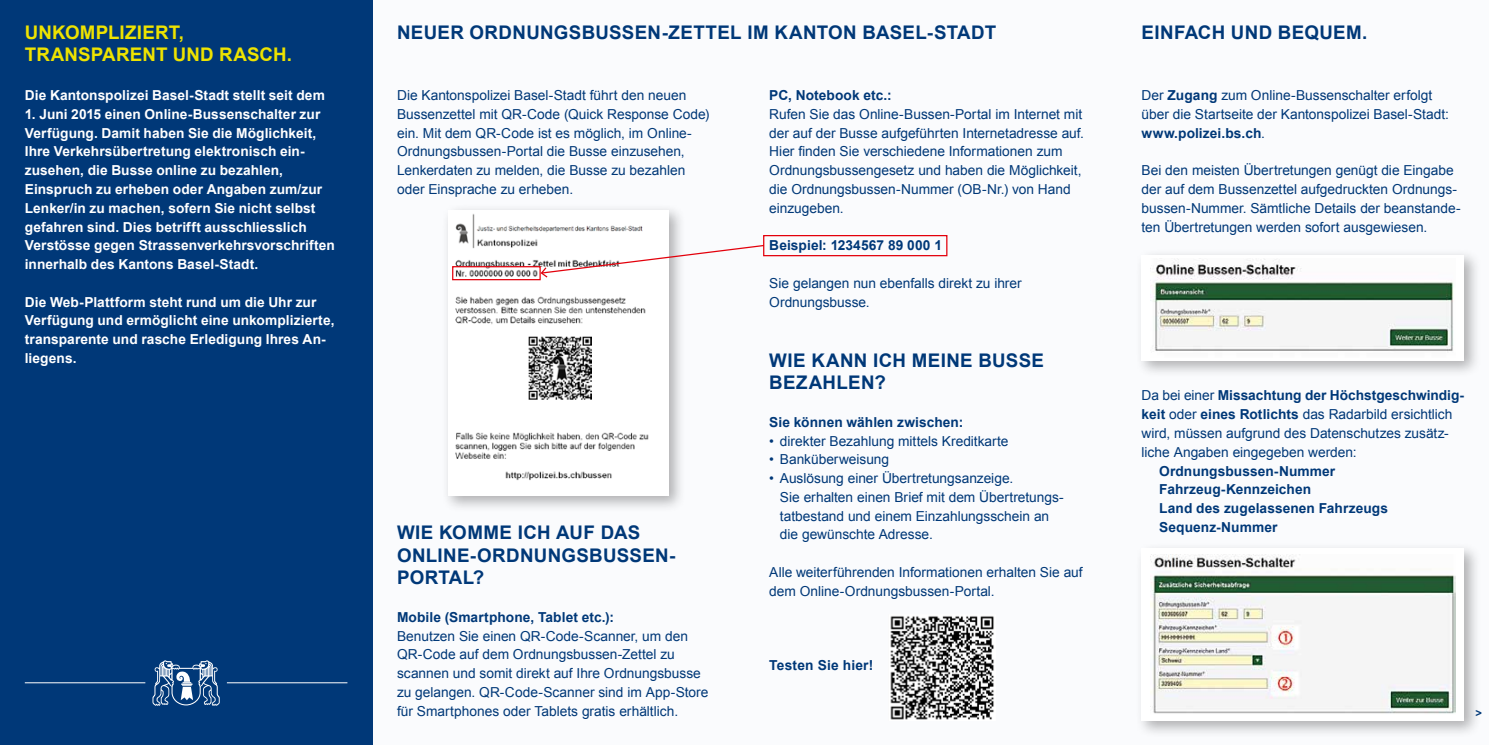
<style>
.page{position:relative;width:1489px;height:745px;background:#fff}
.page>*{position:absolute;margin:0;border:0;box-sizing:border-box;transform-origin:0 0}
.t1{font:700 18.75px/22.5px "Arial";letter-spacing:.02em;color:#003878}
.t2{font:700 18.75px "Arial";letter-spacing:.015em;color:#eee300}
.t3{font:13.75px/18.8px "Arial";color:#003878}
.t4{font:700 13.75px/18.8px "Arial";letter-spacing:.005em;color:#fff}
.t5{font:700 13.75px/18.8px "Arial";letter-spacing:.005em;color:#003878}
.t6{font:700 11.25px "Arial";color:#003878}
.s1{font-weight:700}
</style>
<div class="page">
<div style="left:372px;top:0;width:1116px;height:744px;background:#fafbfd"></div>
<div style="left:0;top:0;width:372px;height:744px;background:#003878"></div>
<div style="left:1134px;top:542px;width:346px;height:195px;background:#000;opacity:.3"></div>
<div style="left:1141px;top:548px;width:322px;height:172px;background:#fff"></div>
<img style="left:1150px;top:554px;width:304px;height:160px">
<div style="left:441px;top:203px;width:245px;height:309px;background:#000;opacity:.3"></div>
<img style="left:448px;top:210px;width:220px;height:285px">
<svg style="left:152px;top:660px;width:68px;height:45px"></svg>
<hr style="left:227px;top:682px;width:120px;height:1px;background:#fff">
<hr style="left:25px;top:682px;width:120px;height:1px;background:#fff">
<div style="left:1134px;top:248px;width:346px;height:129px;background:#000;opacity:.3"></div>
<div style="left:1141px;top:255px;width:322px;height:105px;background:#fff"></div>
<img style="left:1150px;top:259px;width:304px;height:92px">
<svg style="left:526px;top:334px;width:67px;height:67px"></svg>
<img style="left:528px;top:336px;width:63px;height:63px">
<img style="left:890px;top:616px;width:104px;height:104px">
<svg style="left:539px;top:244px;width:226px;height:34px"></svg>
<div style="left:763px;top:235px;width:184px;height:21px;border:1px solid #e3000b"></div>
<div style="left:452px;top:266px;width:88px;height:14px;border:1px solid #e3000b"></div>
<h1 class="t2" style="left:25px;top:19px;width:28px">unko</h1>
<h1 class="t2" style="left:80px;top:19px;width:106px">mpliziert,</h1>
<h1 class="t2" style="left:25px;top:42px;width:40px">transpa</h1>
<h1 class="t2" style="left:116px;top:42px;width:177px">rent und rasch.</h1>
<p class="t4" style="left:25px;top:86px;width:301px">Die Kantonspolizei Basel-Stadt stellt seit dem</p>
<p class="t4" style="left:25px;top:105px;width:311px">1. Juni 2015 einen Online-Bussenschalter zur Verfügung. Damit haben Sie die Möglichkeit, Ihre Verkehrsübertretung elektronisch ein&shy;zusehen, die Busse online zu bezahlen, Einspruch zu erheben oder Angaben zum/zur Lenker/in zu machen, sofern Sie nicht selbst gefahren sind. Dies betrifft ausschliesslich Verstösse gegen Strassenverkehrsvorschriften innerhalb des Kantons Basel-Stadt.</p>
<p class="t4" style="left:25px;top:293px;width:311px">Die Web-Plattform steht rund um die Uhr zur Verfügung und ermöglicht eine unkomplizierte, transparente und rasche Erledigung Ihres An&shy;liegens.</p>
<h1 class="t1" style="left:397px;top:21px;width:226px">Neuer Ordnungsbussen</h1>
<h1 class="t1" style="left:661px;top:21px;width:228px">-Zettel im Kanton Basel</h1>
<h1 class="t1" style="left:926px;top:21px;width:71px">-Stadt</h1>
<p class="t3" style="left:397px;top:86px;width:314px">Die Kantonspolizei Basel-Stadt führt den neuen Bussenzettel mit QR-Code (Quick Response Code) ein. Mit dem QR-Code ist es möglich, im Online-Ordnungsbussen-Portal die Busse einzusehen, Lenkerdaten zu melden, die Busse zu bezahlen oder Einsprache zu erheben.</p>
<h1 class="t1" style="left:397px;top:521px;width:234px">Wie komme ich auf das<br>Online-Ordnungsbussen</h1>
<h1 class="t1" style="left:669px;top:544px;width:8px">-</h1>
<h1 class="t1" style="left:397px;top:566px;width:89px">Po rtal?</h1>
<p class="t5" style="left:397px;top:607px;width:219px">Mobile (Smartphone, Tablet etc.):</p>
<p class="t3" style="left:397px;top:626px;width:313px">Benutzen Sie einen QR-Code-Scanner, um den QR-Code auf dem Ordnungsbussen-Zettel zu scannen und somit direkt auf Ihre Ordnungsbusse zu gelangen. QR-Code-Scanner sind im App-Store für Smartphones oder Tablets gratis erhältlich.</p>
<p class="t5" style="left:769px;top:86px;width:124px">PC, Notebook etc.:</p>
<p class="t3" style="left:769px;top:105px;width:316px">Rufen Sie das Online-Bussen-Portal im Internet mit der auf der Busse aufgeführten Internetadresse auf.<br>Hier finden Sie verschiedene Informationen zum Ordnungsbussengesetz und haben die Möglichkeit, die Ordnungsbussen-Nummer (OB-Nr.) von Hand einzugeben.</p>
<p class="t5" style="left:769px;top:236px;width:174px">Beispiel: 1234567 89 000 1</p>
<p class="t3" style="left:769px;top:274px;width:254px">Sie gelangen nun ebenfalls direkt zu ihrer<br>Ordnungsbusse.</p>
<h1 class="t1" style="left:769px;top:349px;width:57px">Wie kann</h1>
<h1 class="t1" style="left:873px;top:349px;width:146px">ich meine Busse</h1>
<h1 class="t1" style="left:769px;top:371px;width:14px">beza</h1>
<h1 class="t1" style="left:822px;top:371px;width:27px">hlen</h1>
<h1 class="t1" style="left:874px;top:371px;width:13px">?</h1>
<p class="t5" style="left:769px;top:412px;width:195px">Sie können wählen zwischen:</p>
<p class="t3" style="left:769px;top:431px;width:241px">• direkter Bezahlung mittels Kreditkarte</p>
<p class="t3" style="left:769px;top:450px;width:121px">• Banküberweisung</p>
<p class="t3" style="left:780px;top:468px;width:284px;text-indent:-11px">• Auslösung einer Übertretungsanzeige.<br>Sie erhalten einen Brief mit dem Übertretungs&shy;tatbestand und einem Einzahlungsschein an die gewünschte Adresse.</p>
<p class="t3" style="left:769px;top:562px;width:315px">Alle weiterführenden Informationen erhalten Sie auf dem Online-Ordnungsbussen-Portal.</p>
<p class="t5" style="left:769px;top:655px;width:106px">Testen Sie hier!</p>
<h1 class="t1" style="left:1141px;top:21px;width:227px">Einfach und bequem.</h1>
<p class="t3" style="left:1141px;top:86px;width:309px">Der <span class="s1">Zugang</span> zum Online-Bussenschalter erfolgt über die Startseite der Kantonspolizei Basel-Stadt: <span class="s1">www.polizei.bs.ch</span>.</p>
<p class="t3" style="left:1141px;top:161px;width:320px">Bei den meisten Übertretungen genügt die Eingabe der auf dem Bussenzettel aufgedruckten Ordnungs&shy;bussen-Nummer. Sämtliche Details der beanstande&shy;ten Übertretungen werden sofort ausgewiesen.</p>
<p class="t3" style="left:1141px;top:386px;width:323px">Da bei einer <span class="s1">Missachtung der Höchstgeschwindig&shy;keit</span> oder <span class="s1">eines Rotlichts</span> das Radarbild ersichtlich wird, müssen aufgrund des Datenschutzes zusätz&shy;liche Angaben eingegeben werden:</p>
<p class="t5" style="left:1159px;top:461px;width:230px">Ordnungsbussen-Nummer<br>Fahrzeug-Kennzeichen<br>Land des zugelassenen Fahrzeugs<br>Sequenz-Nummer</p>
<p class="t6" style="left:1475px;top:705px;width:8px">&gt;</p>
</div>
